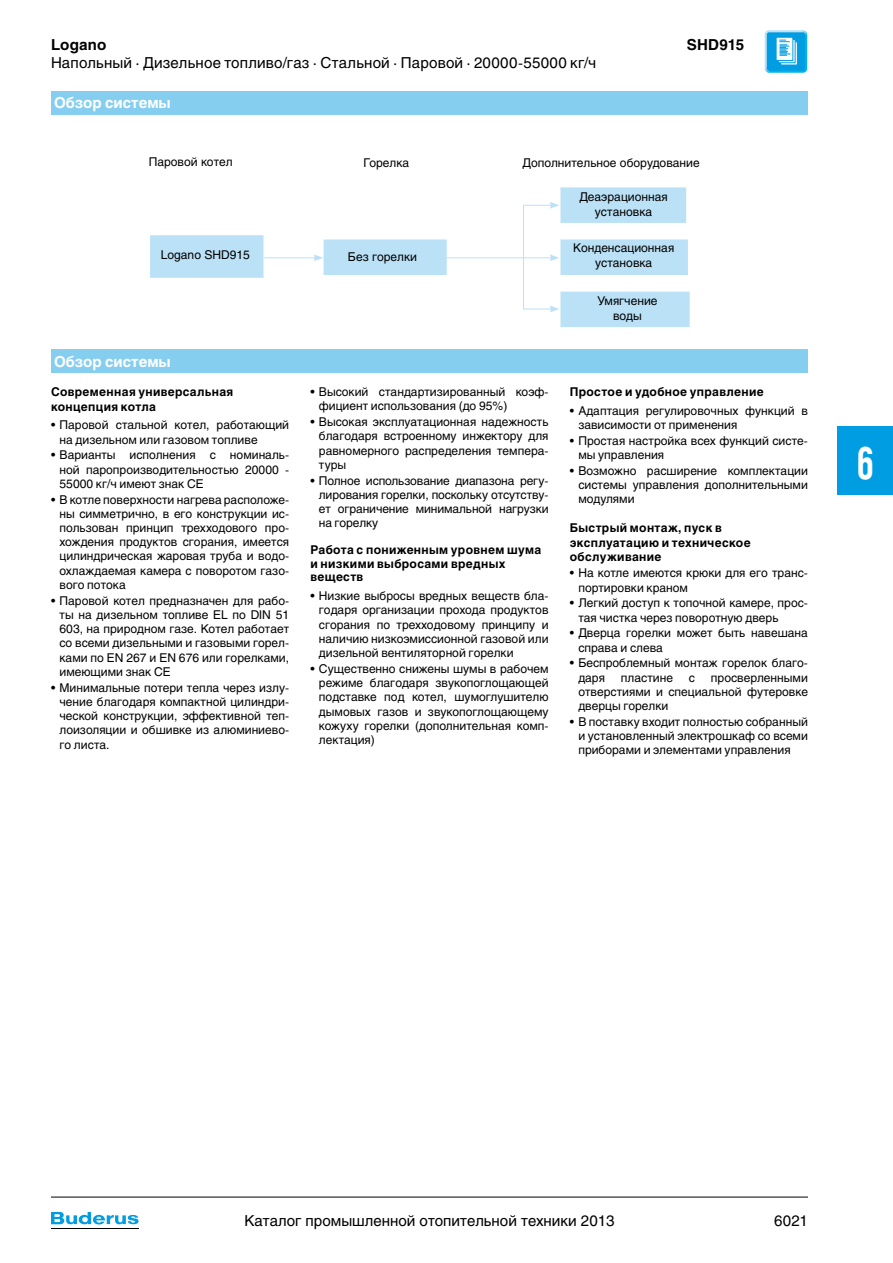
<style>
.page{position:relative;width:893px;height:1263px;background:#fff}
.page>*{position:absolute;margin:0;border:0;box-sizing:border-box;transform-origin:0 0}
.t1{font:700 45px "Helios Cond";color:#fff;scale:.8 1}
.t2{font:15px "Helios";letter-spacing:.005em;color:#000}
.t3{font:700 15px "Helios";color:#fff}
.t4{font:700 15px "Helios";letter-spacing:.01em;color:#000}
.t5{font:12px/14.2px "Helios";color:#000;text-align:justify}
.t6{font:700 12px/14.2px "Helios";letter-spacing:.03em;color:#000}
</style>
<div class="page">
<hr style="left:51px;top:1197px;width:757px;height:1px;background:#000">
<svg style="left:51px;top:1212px;width:88px;height:13px"></svg>
<hr style="left:51px;top:1228px;width:87px;height:1px;background:#000">
<div style="left:838px;top:427px;width:55px;height:68px;background:#009de2"></div>
<svg style="left:764px;top:33px;width:44px;height:37px"></svg>
<svg style="left:765px;top:30px;width:42px;height:43px;background:#46b9ea"></svg>
<div style="left:51px;top:91px;width:757px;height:24px;background:#85cef0"></div>
<div style="left:51px;top:350px;width:757px;height:23px;background:#85cef0"></div>
<hr style="left:264px;top:257px;width:52px;height:1px;background:#bbe1f6">
<svg style="left:314px;top:254px;width:9px;height:7px"></svg>
<div style="left:150px;top:235px;width:113px;height:43px;background:#bbe1f6;border:2px solid #bbe1f6"></div>
<div style="left:324px;top:239px;width:123px;height:36px;background:#bbe1f6;border:2px solid #bbe1f6"></div>
<div style="left:560px;top:187px;width:126px;height:36px;background:#bbe1f6;border:2px solid #bbe1f6"></div>
<div style="left:560px;top:292px;width:130px;height:35px;background:#bbe1f6"></div>
<hr style="left:523px;top:205px;width:1px;height:104px;background:#bbe1f6">
<div style="left:560px;top:239px;width:128px;height:36px;background:#bbe1f6;border:2px solid #bbe1f6"></div>
<svg style="left:523px;top:202px;width:36px;height:7px"></svg>
<svg style="left:523px;top:306px;width:36px;height:6px"></svg>
<hr style="left:446px;top:257px;width:106px;height:1px;background:#bbe1f6">
<svg style="left:550px;top:254px;width:9px;height:7px"></svg>
<p class="t4" style="left:51px;top:36px;width:57px">Logano</p>
<p class="t4" style="left:687px;top:36px;width:59px">SHD915</p>
<p class="t2" style="left:51px;top:54px;width:547px">Напольный · Дизельное топливо/газ · Стальной · Паровой · 20000-55000 кг/ч</p>
<p class="t3" style="left:54px;top:94px;width:118px">Обзор системы</p>
<p class="t5" style="left:149px;top:155px;width:85px">Паровой котел</p>
<p class="t5" style="left:363px;top:156px;width:47px">Горелка</p>
<p class="t5" style="left:522px;top:155px;width:179px">Дополнительное оборудование</p>
<p class="t5" style="left:161px;top:248px;width:91px">Logano SHD915</p>
<p class="t5" style="left:348px;top:249px;width:71px">Без горелки</p>
<p class="t3" style="left:54px;top:353px;width:118px">Обзор системы</p>
<p class="t6" style="left:51px;top:385px;width:184px">Современная универсальная концепция котла</p>
<p class="t5" style="left:60px;top:418px;width:231px;text-indent:-9px">• Паровой стальной котел, работающий на дизельном или газовом топливе</p>
<p class="t5" style="left:60px;top:448px;width:231px;text-indent:-9px">• Варианты исполнения с номиналь&shy;ной паропроизводительностью 20000 - 55000 кг/ч имеют знак СЕ</p>
<p class="t5" style="left:60px;top:492px;width:231px;text-indent:-9px">• В котле поверхности нагрева расположе&shy;ны симметрично, в его конструкции ис&shy;пользован принцип трехходового про&shy;хождения продуктов сгорания, имеется цилиндрическая жаровая труба и водо&shy;охлаждаемая камера с поворотом газо&shy;вого потока</p>
<p class="t5" style="left:60px;top:593px;width:231px;text-indent:-9px">• Паровой котел предназначен для рабо&shy;ты на дизельном топливе EL по DIN 51<br>603, на природном газе. Котел работает со всеми дизельными и газовыми горел&shy;ками по EN 267 и EN 676 или горелками, имеющими знак СЕ</p>
<p class="t5" style="left:60px;top:680px;width:231px;text-indent:-9px">• Минимальные потери тепла через излу&shy;чение благодаря компактной цилиндри&shy;ческой конструкции, эффективной теп&shy;лоизоляции и обшивке из алюминиево&shy;го листа.</p>
<p class="t5" style="left:319px;top:385px;width:231px;text-indent:-9px">• Высокий стандартизированный коэф&shy;фициент использования (до 95%)</p>
<p class="t5" style="left:319px;top:415px;width:231px;text-indent:-9px">• Высокая эксплуатационная надежность благодаря встроенному инжектору для равномерного распределения темпера&shy;туры</p>
<p class="t5" style="left:319px;top:473px;width:231px;text-indent:-9px">• Полное использование диапазона регу&shy;лирования горелки, поскольку отсутству&shy;ет ограничение минимальной нагрузки на горелку</p>
<p class="t6" style="left:310px;top:542px;width:232px;line-height:13.8px">Работа с пониженным уровнем шума и низкими выбросами вредных веществ</p>
<p class="t5" style="left:319px;top:589px;width:231px;text-indent:-9px">• Низкие выбросы вредных веществ бла&shy;годаря организации прохода продуктов сгорания по трехходовому принципу и наличию низкоэмиссионной газовой или дизельной вентиляторной горелки</p>
<p class="t5" style="left:319px;top:661px;width:231px;text-indent:-9px">• Существенно снижены шумы в рабочем режиме благодаря звукопоглощающей подставке под котел, шумоглушителю дымовых газов и звукопоглощающему кожуху горелки (дополнительная комп&shy;лектация)</p>
<p class="t5" style="left:579px;top:189px;width:90px;line-height:15px;text-align:center">Деаэрационная установка</p>
<p class="t5" style="left:573px;top:240px;width:103px;line-height:15px;text-align:center">Конденсационная установка</p>
<p class="t5" style="left:597px;top:293px;width:62px;line-height:15px;text-align:center">Умягчение воды</p>
<p class="t6" style="left:570px;top:385px;width:195px">Простое и удобное управление</p>
<p class="t5" style="left:578px;top:403px;width:231px;text-indent:-9px">• Адаптация регулировочных функций в зависимости от применения</p>
<p class="t5" style="left:578px;top:433px;width:230px;text-indent:-9px">• Простая настройка всех функций систе&shy;мы управления</p>
<p class="t5" style="left:578px;top:463px;width:231px;text-indent:-9px">• Возможно расширение комплектации системы управления дополнительными модулями</p>
<p class="t6" style="left:570px;top:521px;width:182px">Быстрый монтаж, пуск в эксплуатацию и техническое обслуживание</p>
<p class="t5" style="left:578px;top:566px;width:230px;text-indent:-9px">• На котле имеются крюки для его транс&shy;портировки краном</p>
<p class="t5" style="left:578px;top:596px;width:230px;text-indent:-9px">• Легкий доступ к топочной камере, прос&shy;тая чистка через поворотную дверь</p>
<p class="t5" style="left:578px;top:626px;width:231px;text-indent:-9px">• Дверца горелки может быть навешана справа и слева</p>
<p class="t5" style="left:578px;top:656px;width:230px;text-indent:-9px">• Беспроблемный монтаж горелок благо&shy;даря</p>
<p class="t5" style="left:578px;top:670px;width:231px;text-indent:133px">просверленными отверстиями и специальной футеровке дверцы горелки</p>
<p class="t5" style="left:578px;top:714px;width:231px;text-indent:-9px">• В поставку входит полностью собранный и установленный электрошкаф со всеми приборами и элементами управления</p>
<p class="t5" style="left:621px;top:670px;width:54px">пластине</p>
<p class="t5" style="left:689px;top:670px;width:8px">с</p>
<h1 class="t1" style="left:856px;top:436px;width:24px">6</h1>
<p class="t2" style="left:244px;top:1212px;width:372px">Каталог промышленной отопительной техники 2013</p>
<p class="t2" style="left:774px;top:1212px;width:35px">6021</p>
</div>
